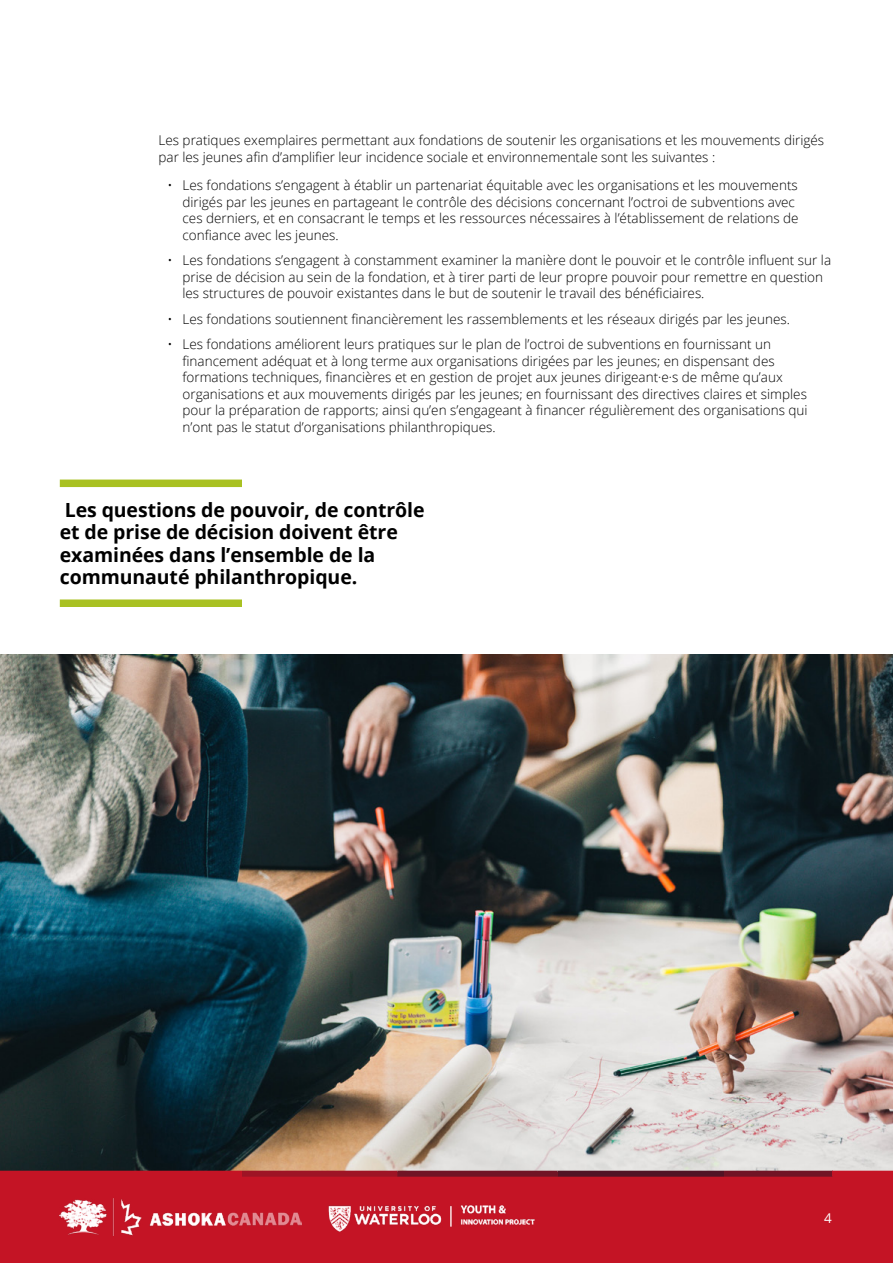
<style>
.page{position:relative;width:893px;height:1263px;background:#fff}
.page>*{position:absolute;margin:0;border:0;box-sizing:border-box;transform-origin:0 0}
.t1{font:700 19.5px/22.5px "Open Sans";letter-spacing:-.005em;color:#000}
.t2{font:300 13.5px/16.5px "Open Sans";color:#000}
.t3{font:13.5px "Open Sans";color:#fff}
</style>
<div class="page">
<img style="left:0;top:655px;width:893px;height:516px">
<div style="left:0;top:1173px;width:893px;height:90px;background:#c41425"></div>
<img style="left:60px;top:1198px;width:241px;height:38px">
<img style="left:328px;top:1205px;width:207px;height:27px">
<div style="left:0;top:1171px;width:242px;height:6px;background:#c41425"></div>
<div style="left:242px;top:1171px;width:155px;height:6px;background:#9e1425"></div>
<div style="left:397px;top:1171px;width:160px;height:6px;background:#711425"></div>
<div style="left:724px;top:1171px;width:109px;height:6px;background:#711425"></div>
<div style="left:557px;top:1171px;width:167px;height:6px;background:#511425"></div>
<div style="left:832px;top:1171px;width:61px;height:6px;background:#c41425"></div>
<div style="left:60px;top:599px;width:182px;height:8px;background:#a9c122"></div>
<div style="left:60px;top:479px;width:182px;height:8px;background:#a9c122"></div>
<p class="t2" style="left:158px;top:132px;width:667px">Les pratiques exemplaires permettant aux fondations de soutenir les organisations et les mouvements dirigés par les jeunes afin d’amplifier leur incidence sociale et environnementale sont les suivantes :</p>
<p class="t2" style="left:182px;top:177px;width:618px;text-indent:-15px">• Les fondations s’engagent à établir un partenariat équitable avec les organisations et les mouvements dirigés par les jeunes en partageant le contrôle des décisions concernant l’octroi de subventions avec ces derniers, et en consacrant le temps et les ressources nécessaires à l’établissement de relations de confiance avec les jeunes.</p>
<p class="t2" style="left:182px;top:252px;width:650px;text-indent:-15px">• Les fondations s’engagent à constamment examiner la manière dont le pouvoir et le contrôle influent sur la prise de décision au sein de la fondation, et à tirer parti de leur propre pouvoir pour remettre en question les structures de pouvoir existantes dans le but de soutenir le travail des bénéficiaires.</p>
<p class="t2" style="left:167px;top:310px;width:624px">• Les fondations soutiennent financièrement les rassemblements et les réseaux dirigés par les jeunes.</p>
<p class="t2" style="left:182px;top:336px;width:627px;text-indent:-15px">• Les fondations améliorent leurs pratiques sur le plan de l’octroi de subventions en fournissant un financement adéquat et à long terme aux organisations dirigées par les jeunes; en dispensant des formations techniques, financières et en gestion de projet aux jeunes dirigeant·e·s de même qu’aux organisations et aux mouvements dirigés par les jeunes; en fournissant des directives claires et simples pour la préparation de rapports; ainsi qu’en s’engageant à financer régulièrement des organisations qui n’ont pas le statut d’organisations philanthropiques.</p>
<h1 class="t1" style="left:60px;top:498px;width:366px">Les questions de pouvoir, de contrôle et de prise de décision doivent être examinées dans l’ensemble de la communauté philanthropique.</h1>
<p class="t3" style="left:824px;top:1208px;width:9px">4</p>
</div>
